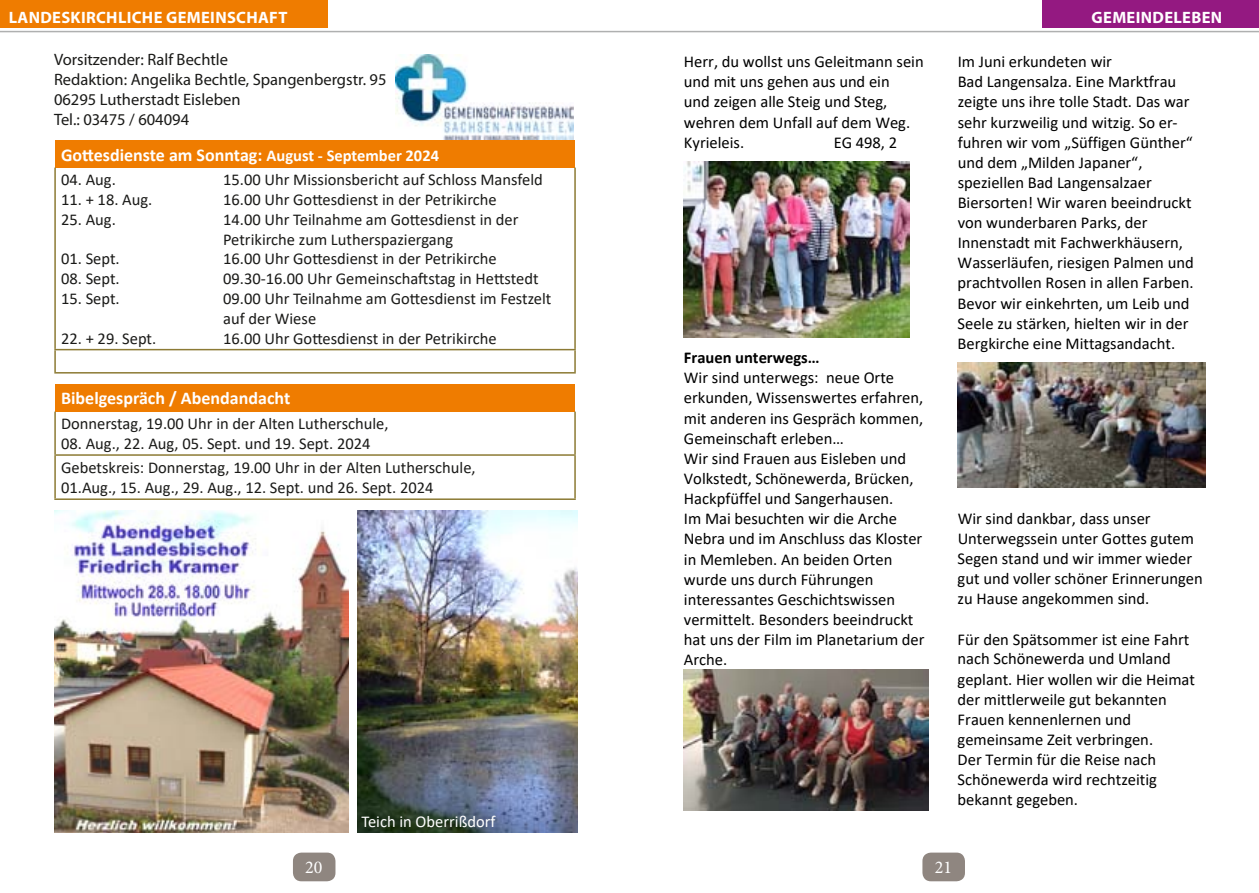
<style>
.page{position:relative;width:1259px;height:893px;background:#fff}
.page>*{position:absolute;margin:0;border:0;box-sizing:border-box;transform-origin:0 0}
.t1{font:700 18px "Calibri";color:#fff}
.t2{font:18px "Minion Pro";color:#fff}
.t3{font:16.5px/20.1px "Calibri";color:#000}
.t4{font:16.5px/19.8px "Calibri";color:#1a1a18}
.t5{font:16.5px/19.8px "Myriad Pro";color:#1a1a18}
.t6{font:700 16.5px "Myriad Pro";letter-spacing:.02em;color:#fff}
.t7{font:16.5px "Calibri";color:#fff}
.t8{font:700 16.5px "Calibri";color:#000}
.s1{font-size:16.5px}
</style>
<div class="page">
<div style="left:293px;top:853px;width:42px;height:28px;background:#8f8680;border-radius:9px"></div>
<div style="left:922px;top:853px;width:43px;height:28px;background:#8f8680;border-radius:9px"></div>
<img style="left:684px;top:161px;width:225px;height:177px">
<img style="left:684px;top:670px;width:244px;height:141px">
<img style="left:957px;top:363px;width:248px;height:125px">
<img style="left:54px;top:510px;width:295px;height:322px">
<img style="left:358px;top:510px;width:220px;height:322px">
<hr style="left:0;top:31px;width:1259px;height:1px;background:#afb0b0">
<div style="left:0;top:0;width:327px;height:28px;background:#ef7c00"></div>
<div style="left:55px;top:384px;width:520px;height:28px;background:#ef7c00"></div>
<hr style="left:54px;top:412px;width:2px;height:42px;background:#8c7a34">
<hr style="left:574px;top:412px;width:2px;height:42px;background:#8c7a34">
<hr style="left:54px;top:454px;width:522px;height:2px;background:#8c7a34">
<hr style="left:54px;top:456px;width:2px;height:42px;background:#8c7a34">
<hr style="left:574px;top:456px;width:2px;height:42px;background:#8c7a34">
<hr style="left:54px;top:498px;width:522px;height:2px;background:#8c7a34">
<div style="left:55px;top:140px;width:520px;height:28px;background:#ef7c00"></div>
<hr style="left:54px;top:168px;width:2px;height:181px;background:#8c7a34">
<hr style="left:574px;top:168px;width:2px;height:181px;background:#8c7a34">
<hr style="left:54px;top:349px;width:522px;height:1px;background:#8c7a34">
<hr style="left:54px;top:350px;width:2px;height:22px;background:#8c7a34">
<hr style="left:574px;top:350px;width:2px;height:22px;background:#8c7a34">
<hr style="left:54px;top:372px;width:522px;height:2px;background:#8c7a34">
<img style="left:396px;top:55px;width:177px;height:84px">
<div style="left:1042px;top:0;width:217px;height:28px;background:#941981"></div>
<p class="t6" style="left:9px;top:7px;width:280px">LANDESKIRCHLICHE GEMEINSCHAFT</p>
<p class="t5" style="left:54px;top:50px;width:334px">Vorsitzender: Ralf Bechtle<br>Redaktion: Angelika Bechtle, Spangenbergstr. 95<br>06295 Lutherstadt Eisleben<br>Tel.: 03475 / 604094</p>
<p class="t1" style="left:61px;top:142px;width:379px">Gottesdienste am Sonntag: <span class="s1">August - September 2024</span></p>
<p class="t4" style="left:61px;top:169px;width:56px">04. Aug.</p>
<p class="t4" style="left:223px;top:169px;width:321px">15.00 Uhr Missionsbericht auf Schloss Mansfeld</p>
<p class="t4" style="left:61px;top:189px;width:93px">11. + 18. Aug.</p>
<p class="t4" style="left:223px;top:189px;width:275px">16.00 Uhr Gottesdienst in der Petrikirche</p>
<p class="t4" style="left:61px;top:209px;width:56px">25. Aug.</p>
<p class="t4" style="left:223px;top:209px;width:297px">14.00 Uhr Teilnahme am Gottesdienst in der<br>Petrikirche zum Lutherspaziergang</p>
<p class="t4" style="left:61px;top:249px;width:60px">01. Sept.</p>
<p class="t4" style="left:223px;top:249px;width:275px">16.00 Uhr Gottesdienst in der Petrikirche</p>
<p class="t4" style="left:61px;top:268px;width:60px">08. Sept.</p>
<p class="t4" style="left:223px;top:268px;width:317px">09.30-16.00 Uhr Gemeinschaftstag in Hettstedt</p>
<p class="t4" style="left:61px;top:288px;width:60px">15. Sept.</p>
<p class="t4" style="left:223px;top:288px;width:330px">09.00 Uhr Teilnahme am Gottesdienst im Festzelt auf der Wiese</p>
<p class="t4" style="left:61px;top:328px;width:97px">22. + 29. Sept.</p>
<p class="t4" style="left:223px;top:328px;width:275px">16.00 Uhr Gottesdienst in der Petrikirche</p>
<p class="t1" style="left:61px;top:386px;width:231px">Bibelgespräch / Abendandacht</p>
<p class="t4" style="left:61px;top:413px;width:329px">Donnerstag, 19.00 Uhr in der Alten Lutherschule,</p>
<p class="t4" style="left:61px;top:431px;width:416px;line-height:24.3px">08. Aug., 22. Aug, 05. Sept. und 19. Sept. 2024<br>Gebetskreis: Donnerstag, 19.00 Uhr in der Alten Lutherschule,</p>
<p class="t4" style="left:61px;top:477px;width:374px">01.Aug., 15. Aug., 29. Aug., 12. Sept. und 26. Sept. 2024</p>
<p class="t7" style="left:361px;top:810px;width:136px">Teich in Oberrißdorf</p>
<p class="t3" style="left:684px;top:51px;width:241px">Herr, du wollst uns Geleitmann sein und mit uns gehen aus und ein<br>und zeigen alle Steig und Steg, wehren dem Unfall auf dem Weg.<br>Kyrieleis.</p>
<p class="t3" style="left:833px;top:132px;width:65px">EG 498, 2</p>
<p class="t8" style="left:684px;top:346px;width:137px">Frauen unterwegs…</p>
<p class="t3" style="left:684px;top:367px;width:242px">Wir sind unterwegs: neue Orte erkunden, Wissenswertes erfahren, mit anderen ins Gespräch kommen,<br>Gemeinschaft erleben…<br>Wir sind Frauen aus Eisleben und<br>Volkstedt, Schönewerda, Brücken,<br>Hackpfüffel und Sangerhausen.<br>Im Mai besuchten wir die Arche<br>Nebra und im Anschluss das Kloster in Memleben. An beiden Orten wurde uns durch Führungen interessantes Geschichtswissen vermittelt. Besonders beeindruckt hat uns der Film im Planetarium der<br>Arche.</p>
<p class="t6" style="left:1091px;top:7px;width:132px">GEMEINDELEBEN</p>
<p class="t3" style="left:957px;top:51px;width:238px">Im Juni erkundeten wir<br>Bad Langensalza. Eine Marktfrau zeigte uns ihre tolle Stadt. Das war sehr kurzweilig und witzig. So er&shy;fuhren wir vom „Süffigen Günther“ und dem „Milden Japaner“, speziellen Bad Langensalzaer<br>Biersorten! Wir waren beeindruckt von wunderbaren Parks, der<br>Innenstadt mit Fachwerkhäusern,<br>Wasserläufen, riesigen Palmen und prachtvollen Rosen in allen Farben.<br>Bevor wir einkehrten, um Leib und<br>Seele zu stärken, hielten wir in der<br>Bergkirche eine Mittagsandacht.</p>
<p class="t3" style="left:957px;top:508px;width:246px">Wir sind dankbar, dass unser<br>Unterwegssein unter Gottes gutem<br>Segen stand und wir immer wieder gut und voller schöner Erinnerungen zu Hause angekommen sind.</p>
<p class="t3" style="left:957px;top:629px;width:239px">Für den Spätsommer ist eine Fahrt nach Schönewerda und Umland geplant. Hier wollen wir die Heimat der mittlerweile gut bekannten<br>Frauen kennenlernen und gemeinsame Zeit verbringen.<br>Der Termin für die Reise nach<br>Schönewerda wird rechtzeitig bekannt gegeben.</p>
<p class="t2" style="left:305px;top:856px;width:19px">20</p>
<p class="t2" style="left:935px;top:856px;width:19px">21</p>
</div>
